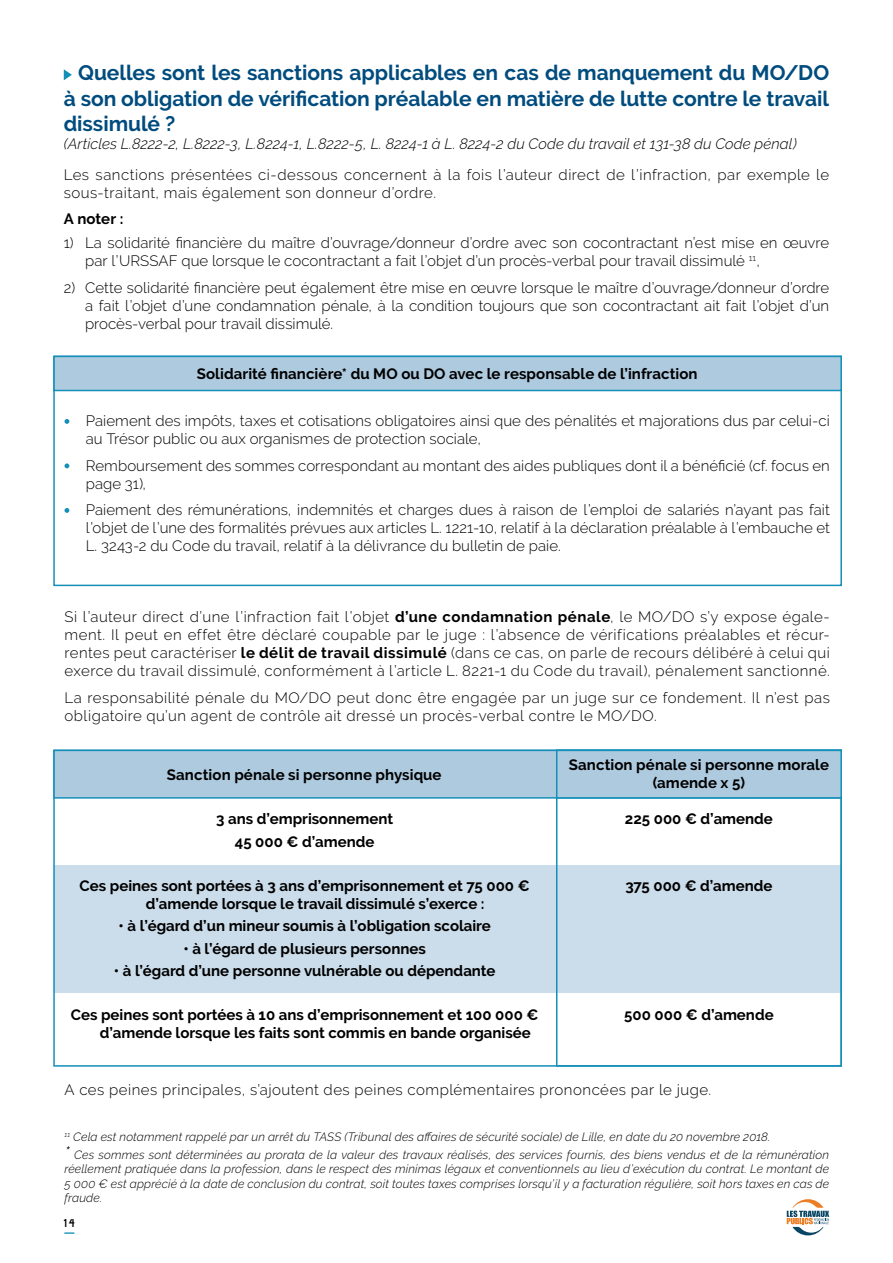
<style>
.page{position:relative;width:893px;height:1263px;background:#fff}
.page>*{position:absolute;margin:0;border:0;box-sizing:border-box;transform-origin:0 0}
.t1{font:700 21px/25.2px "Raleway";letter-spacing:-.005em;color:#004c7e;text-align:justify}
.t2{font:300 15px/18px "Raleway";letter-spacing:.01em;color:#000}
.t3{font:700 15px/18px "Raleway";color:#000;text-align:center}
.t4{font:300 15px/18px "Raleway";letter-spacing:.035em;color:#000}
.t5{font:italic 300 15px "Raleway";color:#000}
.t6{font:300 15px "Raleway";letter-spacing:.03em;color:#000}
.t7{font:italic 300 12px/14.4px "Raleway";letter-spacing:.015em;color:#000}
.t8{font:700 11.25px "Advent Pro";color:#000}
.s1{font-weight:700}
.s2{font-size:18px}
</style>
<div class="page">
<svg style="left:787px;top:1199px;width:42px;height:36px"></svg>
<svg style="left:64px;top:1232px;width:10px;height:2px"></svg>
<div style="left:53px;top:356px;width:789px;height:35px;background:#aecadf;border:2px solid #138fb8"></div>
<svg style="left:64px;top:419px;width:5px;height:5px"></svg>
<svg style="left:64px;top:463px;width:5px;height:5px"></svg>
<svg style="left:64px;top:508px;width:5px;height:5px"></svg>
<div style="left:54px;top:865px;width:787px;height:127px;background:#cbdcea"></div>
<div style="left:53px;top:750px;width:789px;height:49px;background:#aecadf;border:2px solid #138fb8"></div>
<div style="left:556px;top:750px;width:286px;height:317px;border:2px solid #138fb8"></div>
<div style="left:556px;top:750px;width:286px;height:49px;background:#aecadf;border:2px solid #138fb8"></div>
<svg style="left:64px;top:69px;width:8px;height:11px"></svg>
<h1 class="t1" style="left:64px;top:60px;width:767px;text-indent:14px">Quelles sont les sanctions applicables en cas de manquement du MO/DO à son obligation de vérification préalable en matière de lutte contre le travail dissimulé ?</h1>
<p class="t5" style="left:64px;top:135px;width:734px">(Articles L.8222-2, L.8222-3, L.8224-1, L.8222-5, L. 8224-1 à L. 8224-2 du Code du travail et 131-38 du Code pénal)</p>
<p class="t4" style="left:64px;top:165px;width:767px">Les sanctions présentées ci-dessous concernent à la fois l’auteur direct de l’infraction, par exemple le sous-traitant, mais également son donneur d’ordre.</p>
<p class="t3" style="left:64px;top:210px;width:61px">A noter :</p>
<p class="t2" style="left:85px;top:234px;width:746px;text-indent:-21px">1) La solidarité financière du maître d’ouvrage/donneur d’ordre avec son cocontractant n’est mise en œuvre par l’URSSAF que lorsque le cocontractant a fait l’objet d’un procès-verbal pour travail dissimulé <sup>11</sup>,</p>
<p class="t2" style="left:85px;top:278px;width:746px;text-align:justify;text-indent:-21px">2) Cette solidarité financière peut également être mise en œuvre lorsque le maître d’ouvrage/donneur d’ordre a fait l’objet d’une condamnation pénale, à la condition toujours que son cocontractant ait fait l’objet d’un procès-verbal pour travail dissimulé.</p>
<p class="t3" style="left:197px;top:365px;width:502px">Solidarité financière* du MO ou DO avec le responsable de l’infraction</p>
<p class="t2" style="left:86px;top:412px;width:746px">Paiement des impôts, taxes et cotisations obligatoires ainsi que des pénalités et majorations dus par celui-ci au Trésor public ou aux organismes de protection sociale,</p>
<p class="t2" style="left:86px;top:456px;width:746px">Remboursement des sommes correspondant au montant des aides publiques dont il a bénéficié (cf. focus en page 31),</p>
<p class="t2" style="left:86px;top:501px;width:746px;text-align:justify">Paiement des rémunérations, indemnités et charges dues à raison de l’emploi de salariés n’ayant pas fait l’objet de l’une des formalités prévues aux articles L. 1221-10, relatif à la déclaration préalable à l’embauche et L. 3243-2 du Code du travail, relatif à la délivrance du bulletin de paie.</p>
<p class="t2" style="left:64px;top:608px;width:767px;text-align:justify">Si l’auteur direct d’une l’infraction fait l’objet <span class="s1">d’une condamnation pénale</span>, le MO/DO s’y expose égale&shy;ment. Il peut en effet être déclaré coupable par le juge : l’absence de vérifications préalables et récur&shy;rentes peut caractériser <span class="s1">le délit de travail dissimulé</span> (dans ce cas, on parle de recours délibéré à celui qui exerce du travail dissimulé, conformément à l’article L. 8221-1 du Code du travail), pénalement sanctionné.</p>
<p class="t4" style="left:64px;top:688px;width:767px">La responsabilité pénale du MO/DO peut donc être engagée par un juge sur ce fondement. Il n’est pas obligatoire qu’un agent de contrôle ait dressé un procès-verbal contre le MO/DO.</p>
<p class="t3" style="left:167px;top:765px;width:276px">Sanction pénale si personne physique</p>
<p class="t3" style="left:569px;top:756px;width:262px">Sanction pénale si personne morale (amende x 5)</p>
<p class="t3" style="left:216px;top:808px;width:179px;line-height:22.2px">3 ans d’emprisonnement<br>45 000 € d’amende</p>
<p class="t3" style="left:146px;top:877px;width:385px;text-align:left;text-indent:-66px">Ces peines sont portées à 3 ans d’emprisonnement et 75 000 € d’amende lorsque le travail dissimulé s’exerce :</p>
<p class="t3" style="left:119px;top:917px;width:374px">• à l’égard d’un mineur soumis à l’obligation scolaire</p>
<p class="t3" style="left:183px;top:939px;width:244px">• à l’égard de plusieurs personnes</p>
<p class="t3" style="left:114px;top:962px;width:383px">• à l’égard d’une personne vulnérable ou dépendante</p>
<p class="t3" style="left:100px;top:1006px;width:440px;text-align:left;text-indent:-29px">Ces peines sont portées à 10 ans d’emprisonnement et 100 000 € d’amende lorsque les faits sont commis en bande organisée</p>
<p class="t3" style="left:625px;top:810px;width:149px">225 000 € d’amende</p>
<p class="t3" style="left:625px;top:877px;width:149px">375 000 € d’amende</p>
<p class="t3" style="left:624px;top:1006px;width:151px">500 000 € d’amende</p>
<p class="t6" style="left:64px;top:1081px;width:648px">A ces peines principales, s’ajoutent des peines complémentaires prononcées par le juge.</p>
<p class="t7" style="left:64px;top:1128px;width:766px;line-height:17.4px"><sup>11</sup> Cela est notamment rappelé par un arrêt du TASS (Tribunal des affaires de sécurité sociale) de Lille, en date du 20 novembre 2018.<br><span class="s2">*</span> Ces sommes sont déterminées au prorata de la valeur des travaux réalisés, des services fournis, des biens vendus et de la rémunération</p>
<p class="t7" style="left:64px;top:1162px;width:766px;text-align:justify">réellement pratiquée dans la profession, dans le respect des minimas légaux et conventionnels au lieu d’exécution du contrat. Le montant de 5 000 € est apprécié à la date de conclusion du contrat, soit toutes taxes comprises lorsqu’il y a facturation régulière, soit hors taxes en cas de fraude.</p>
<p class="t8" style="left:64px;top:1216px;width:12px">14</p>
</div>
